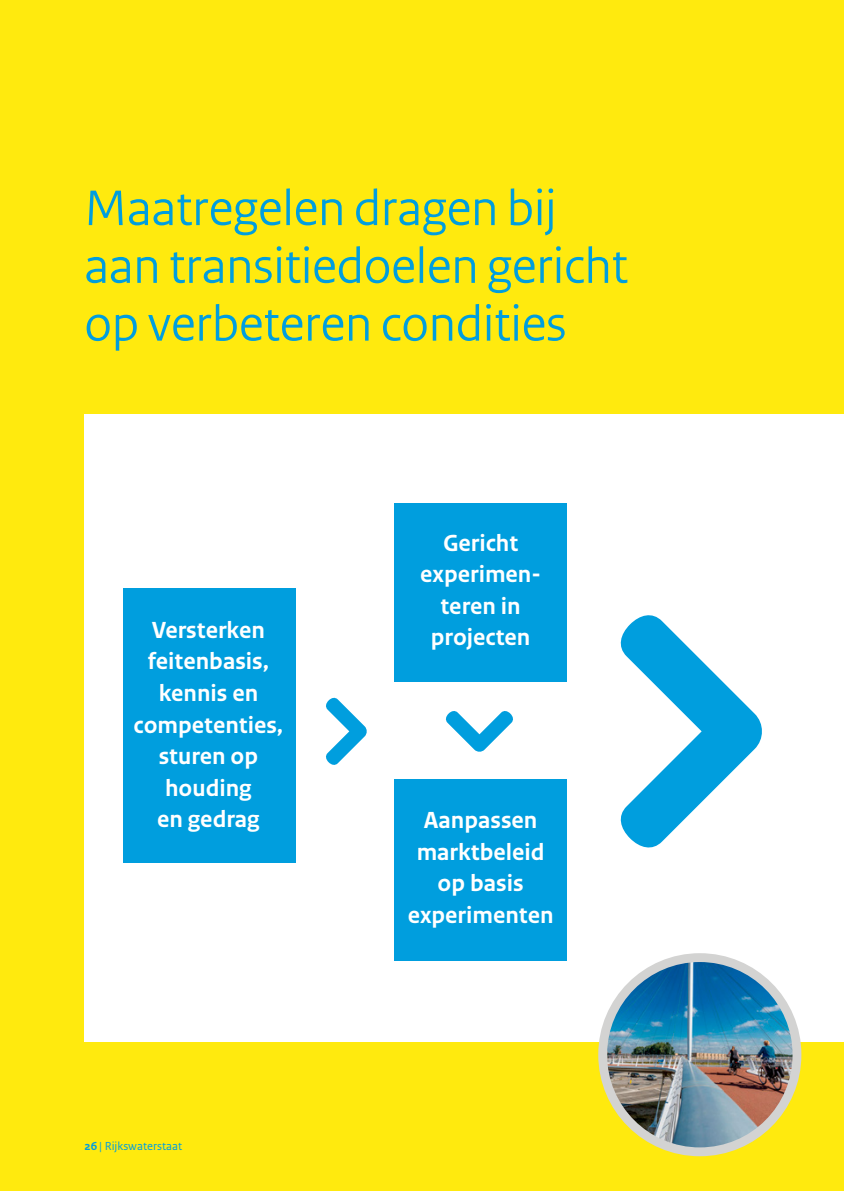
<style>
.page{position:relative;width:844px;height:1191px;background:#fff}
.page>*{position:absolute;margin:0;border:0;box-sizing:border-box;transform-origin:0 0}
.Kader_titel{font:52.5px/57.8px "Rijksoverheid Sans Heading";color:#009ede}
.Figuur_pijlen_-_teks{font:700 24.5px/31.5px "Rijksoverheid Sans Text";color:#fff;text-align:center}
.t1{font:12.25px "Rijksoverheid Sans Text";color:#009ede}
.s1{font-weight:700}
</style>
<div class="page">
<div style="left:0;top:0;width:843px;height:1191px;background:#ffea0e"></div>
<div style="left:84px;top:414px;width:759px;height:628px;background:#fff"></div>
<div style="left:394px;top:504px;width:173px;height:178px;background:#009ede"></div>
<div style="left:394px;top:779px;width:173px;height:182px;background:#009ede"></div>
<div style="left:123px;top:588px;width:172px;height:275px;background:#009ede"></div>
<svg style="left:445px;top:711px;width:68px;height:41px"></svg>
<svg style="left:326px;top:697px;width:41px;height:68px"></svg>
<svg style="left:620px;top:615px;width:142px;height:233px"></svg>
<img style="left:602px;top:957px;width:194px;height:194px;border-radius:97px">
<div style="left:598px;top:953px;width:203px;height:203px;border:9px solid #d3d3d2;border-radius:50%"></div>
<p class="Kader_titel" style="left:84px;top:180px;width:545px">Maatregelen dragen bij aan transitiedoelen gericht op verbeteren condities</p>
<p class="Figuur_pijlen_-_teks" style="left:133px;top:614px;width:151px">Versterken feitenbasis, kennis en competenties, sturen op houding<br>en gedrag</p>
<p class="t1" style="left:85px;top:1139px;width:99px"><span class="s1">26</span> | Rijkswaterstaat</p>
<p class="Figuur_pijlen_-_teks" style="left:420px;top:527px;width:122px">Gericht experimen&shy;teren in projecten</p>
<p class="Figuur_pijlen_-_teks" style="left:407px;top:805px;width:147px">Aanpassen marktbeleid op basis experimenten</p>
</div>
